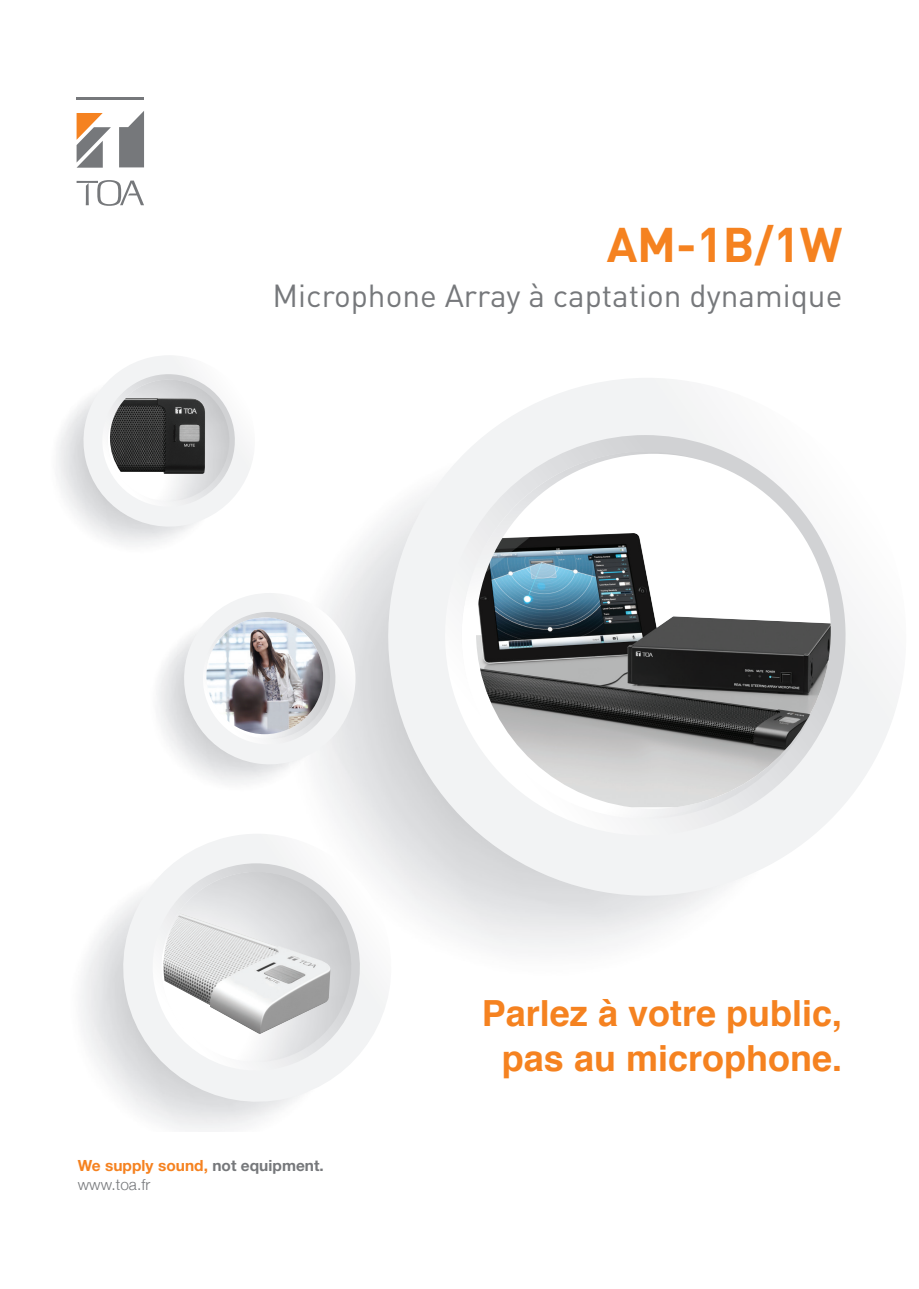
<style>
.page{position:relative;width:919px;height:1289px;background:#fff}
.page>*{position:absolute;margin:0;border:0;box-sizing:border-box;transform-origin:0 0}
.t1{font:700 48px "DINOT";color:#f58220}
.t2{font:700 36px/45px "Helvetica";color:#f58220;text-align:center}
.t3{font:31.5px "DINOT";color:#76787b}
.t4{font:700 15.45px "Helvetica Neue LT Std";letter-spacing:.005em;color:#f58220}
.t5{font:300 15.45px "Helvetica Neue";letter-spacing:.005em;color:#76787b}
.s1{color:#76787b}
</style>
<div class="page">
<svg style="left:363px;top:378px;width:535px;height:543px"></svg>
<svg style="left:420px;top:429px;width:449px;height:431px"></svg>
<svg style="left:110px;top:833px;width:294px;height:281px"></svg>
<svg style="left:140px;top:860px;width:232px;height:223px"></svg>
<div style="left:476px;top:454px;width:354px;height:354px;background:#fff;border-radius:50%"></div>
<img style="left:476px;top:533px;width:354px;height:274px">
<svg style="left:176px;top:593px;width:179px;height:179px"></svg>
<img style="left:206px;top:617px;width:117px;height:117px;border-radius:58px">
<img style="left:163px;top:913px;width:167px;height:121px">
<svg style="left:75px;top:355px;width:177px;height:180px"></svg>
<img style="left:110px;top:398px;width:95px;height:76px">
<svg style="left:77px;top:113px;width:34px;height:55px"></svg>
<hr style="left:77px;top:98px;width:67px;height:2px;background:#76787b">
<svg style="left:119px;top:111px;width:25px;height:56px"></svg>
<svg style="left:77px;top:180px;width:67px;height:26px"></svg>
<h1 class="t1" style="left:606px;top:207px;width:237px">AM-1B/1W</h1>
<p class="t3" style="left:272px;top:271px;width:571px">Microphone Array à captation dynamique</p>
<p class="t4" style="left:78px;top:1156px;width:247px">We supply sound, <span class="s1">not equipment.</span></p>
<p class="t5" style="left:78px;top:1172px;width:74px">www.toa.fr</p>
<p class="t2" style="left:482px;top:991px;width:362px">Parlez à votre public, pas au microphone.</p>
</div>
